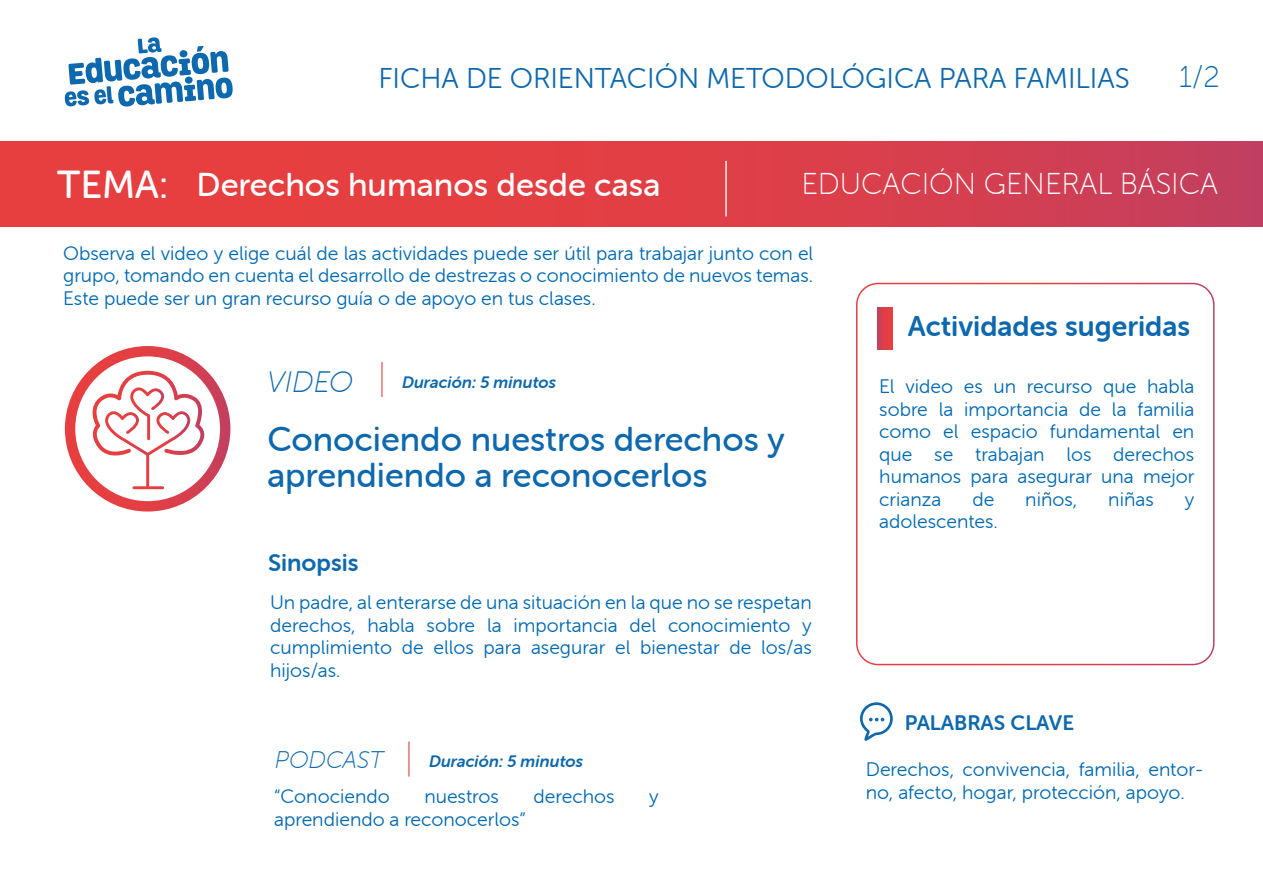
<style>
.page{position:relative;width:1263px;height:893px;background:#fff}
.page>*{position:absolute;margin:0;border:0;box-sizing:border-box;transform-origin:0 0}
.t1{font:34.5px/36px "Museo Sans Rounded 500";color:#0d68ae}
.t2{font:33px "Museo Sans Rounded 500";color:#fff}
.t3{font:30px "Museo Sans Rounded 100";color:#fff}
.t4{font:30px "Museo Sans Rounded 100";color:#0d68ae}
.t5{font:italic 29.4px "Museo Sans Rounded 100";color:#0d68ae}
.t6{font:28.5px "Museo Sans Rounded 300";color:#0d68ae}
.t7{font:28.5px "Museo Sans Rounded 700";color:#0d68ae}
.t8{font:24px "Museo Sans Rounded 700";color:#0d68ae}
.t9{font:italic 24px "Museo Sans Rounded 100";color:#0d68ae}
.t10{font:21px "Museo Sans Rounded 700";color:#0d68ae}
.t11{font:19.5px/22.5px "Museo Sans Rounded 300";color:#0069b3;text-align:justify}
.t12{font:italic 16.5px "Museo Sans Rounded 700";color:#0d68ae}
.s1{font-size:39px}
</style>
<div class="page">
<div style="left:0;top:141px;width:1263px;height:85px;background:linear-gradient(to right,#ef3f39,#cb3f58)"></div>
<svg style="left:878px;top:308px;width:15px;height:42px"></svg>
<svg style="left:65px;top:346px;width:165px;height:166px"></svg>
<svg style="left:860px;top:702px;width:33px;height:39px"></svg>
<div style="left:856px;top:283px;width:358px;height:382px;border:2px solid #fff;border-radius:21px"></div>
<svg style="left:64px;top:37px;width:169px;height:70px"></svg>
<hr style="left:725px;top:161px;width:2px;height:55px;background:#fff">
<h3 class="t6" style="left:378px;top:63px;width:753px">FICHA DE ORIENTACIÓN METODOLÓGICA PARA FAMILIAS</h3>
<h3 class="t4" style="left:1179px;top:61px;width:42px">1/2</h3>
<h2 class="t2" style="left:57px;top:167px;width:605px"><span class="s1">TEMA:</span> Derechos humanos desde casa</h2>
<h3 class="t3" style="left:801px;top:168px;width:418px">EDUCACIÓN GENERAL BÁSICA</h3>
<p class="t11" style="left:63px;top:242px;width:752px">Observa el video y elige cuál de las actividades puede ser útil para trabajar junto con el grupo, tomando en cuenta el desarrollo de destrezas o conocimiento de nuevos temas.<br>Este puede ser un gran recurso guía o de apoyo en tus clases.</p>
<h3 class="t5" style="left:267px;top:366px;width:88px">VIDEO</h3>
<h1 class="t1" style="left:267px;top:422px;width:519px">Conociendo nuestros derechos y aprendiendo a reconocerlos</h1>
<p class="t12" style="left:402px;top:373px;width:156px">Duración: 5 minutos</p>
<p class="t8" style="left:268px;top:549px;width:92px">Sinopsis</p>
<p class="t11" style="left:270px;top:591px;width:543px">Un padre, al enterarse de una situación en la que no se respetan derechos, habla sobre la importancia del conocimiento y cumplimiento de ellos para asegurar el bienestar de los/as hijos/as.</p>
<p class="t9" style="left:275px;top:747px;width:110px">PODCAST</p>
<p class="t12" style="left:429px;top:752px;width:156px">Duración: 5 minutos</p>
<p class="t11" style="left:274px;top:785px;width:117px">“Conociendo</p>
<p class="t11" style="left:424px;top:785px;width:76px">nuestros</p>
<p class="t11" style="left:533px;top:785px;width:83px">derechos</p>
<p class="t11" style="left:649px;top:785px;width:11px">y</p>
<p class="t11" style="left:274px;top:808px;width:253px">aprendiendo a reconocerlos”</p>
<h3 class="t7" style="left:908px;top:310px;width:284px">Actividades sugeridas</h3>
<p class="t11" style="left:879px;top:375px;width:317px">El video es un recurso que habla sobre la importancia de la familia como el espacio fundamental en que se trabajan los derechos humanos para asegurar una mejor crianza</p>
<p class="t11" style="left:972px;top:488px;width:23px">de</p>
<p class="t11" style="left:1025px;top:488px;width:54px">niños,</p>
<p class="t11" style="left:1108px;top:488px;width:47px">niñas</p>
<p class="t11" style="left:1185px;top:488px;width:11px">y</p>
<p class="t11" style="left:879px;top:510px;width:120px">adolescentes.</p>
<p class="t10" style="left:905px;top:711px;width:171px">PALABRAS CLAVE</p>
<p class="t11" style="left:866px;top:759px;width:339px">Derechos, convivencia, familia, entor&shy;no, afecto, hogar, protección, apoyo.</p>
</div>
